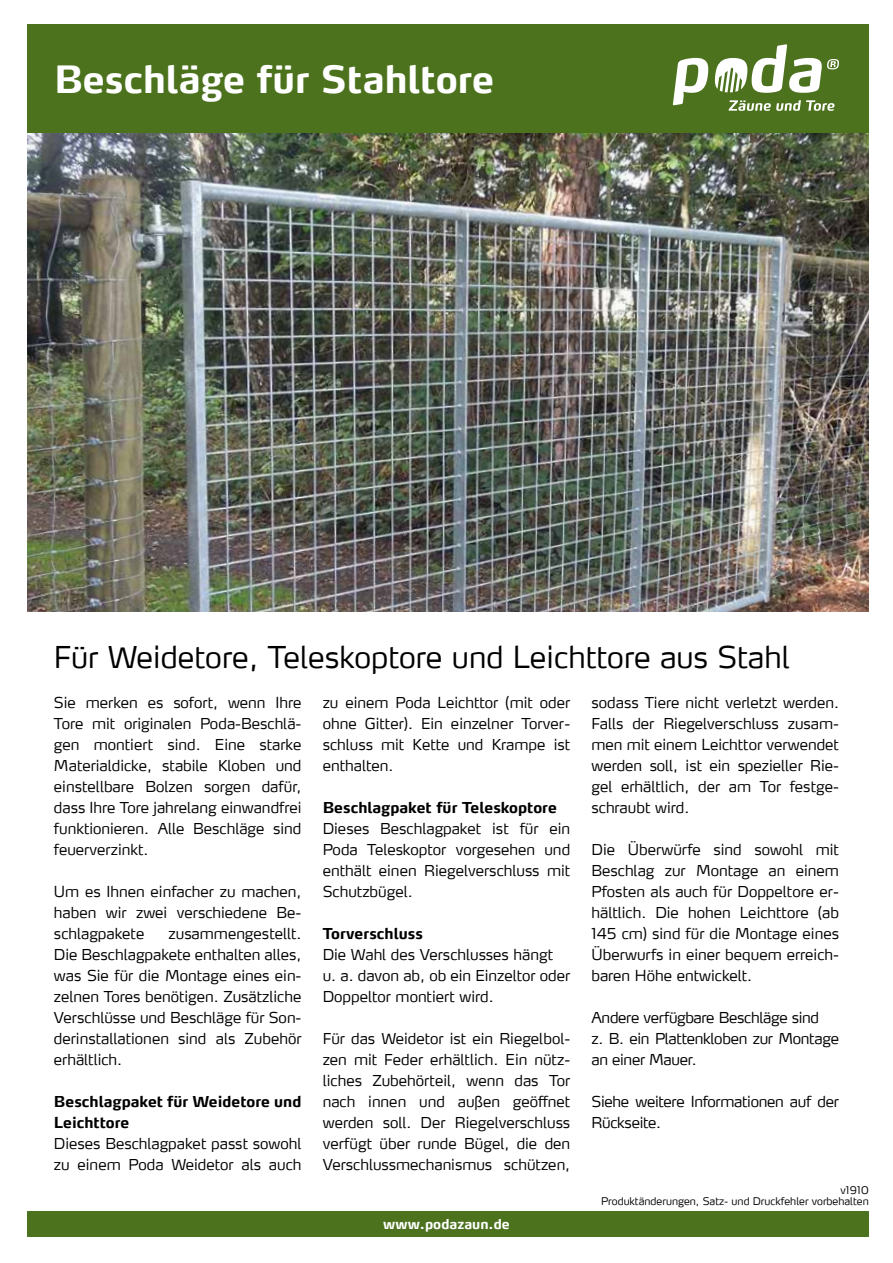
<style>
.page{position:relative;width:893px;height:1263px;background:#fff}
.page>*{position:absolute;margin:0;border:0;box-sizing:border-box;transform-origin:0 0}
.t1{font:700 37.5px "Max";color:#fff}
.t2{font:300 30px "Max LF";color:#000}
.t3{font:300 15px/21px "Max LF";color:#000;text-align:justify}
.t4{font:300 15px/21px "Max LF";letter-spacing:-.02em;color:#000}
.t5{font:700 15px/21px "Max LF";color:#000}
.t6{font:700 13.5px "Max";color:#fff}
.t7{font:300 10.5px "Max";color:#000}
.t8{font:300 10.5px "Max LF";letter-spacing:.03em;color:#000}
</style>
<div class="page">
<div style="left:27px;top:24px;width:842px;height:110px;background:#4c721d"></div>
<div style="left:27px;top:1211px;width:842px;height:26px;background:#4c721d"></div>
<svg style="left:673px;top:58px;width:35px;height:47px"></svg>
<svg style="left:729px;top:100px;width:105px;height:11px"></svg>
<svg style="left:715px;top:44px;width:124px;height:49px"></svg>
<img style="left:27px;top:134px;width:842px;height:477px">
<h1 class="t1" style="left:54px;top:56px;width:442px">Beschläge für Stahltore</h1>
<h2 class="t2" style="left:54px;top:638px;width:737px">Für Weidetore, Teleskoptore und Leichttore aus Stahl</h2>
<p class="t3" style="left:54px;top:691px;width:249px">Sie merken es sofort, wenn Ihre Tore mit originalen Poda-Beschlä&shy;gen montiert sind. Eine starke Materialdicke, stabile Kloben und einstellbare Bolzen sorgen dafür, dass Ihre Tore jahrelang einwandfrei funktionieren. Alle Beschläge sind feuerverzinkt.</p>
<p class="t3" style="left:54px;top:880px;width:249px">Um es Ihnen einfacher zu machen, haben wir zwei verschiedene Be&shy;schlagpakete</p>
<p class="t3" style="left:323px;top:691px;width:249px">zu einem Poda Leichttor (mit oder ohne Gitter). Ein einzelner Torver&shy;schluss mit Kette und Krampe ist enthalten.</p>
<p class="t5" style="left:323px;top:796px;width:236px">Beschlagpaket für Teleskoptore</p>
<p class="t3" style="left:323px;top:817px;width:249px">Dieses Beschlagpaket ist für ein Poda Teleskoptor vorgesehen und enthält einen Riegelverschluss mit Schutzbügel.</p>
<p class="t5" style="left:323px;top:922px;width:102px">Torverschluss</p>
<p class="t3" style="left:323px;top:943px;width:249px;text-align:left">Die Wahl des Verschlusses hängt u. a. davon ab, ob ein Einzeltor oder<br>Doppeltor montiert wird.</p>
<p class="t3" style="left:323px;top:1027px;width:249px">Für das Weidetor ist ein Riegelbol&shy;zen mit Feder erhältlich. Ein nütz&shy;liches Zubehörteil, wenn das Tor nach innen und außen geöffnet werden soll. Der Riegelverschluss verfügt über runde Bügel, die den Verschlussmechanismus schützen,</p>
<p class="t3" style="left:591px;top:691px;width:249px">sodass Tiere nicht verletzt werden.<br>Falls der Riegelverschluss zusam&shy;men mit einem Leichttor verwendet werden soll, ist ein spezieller Rie&shy;gel erhältlich, der am Tor festge&shy;schraubt wird.</p>
<p class="t3" style="left:591px;top:838px;width:249px">Die Überwürfe sind sowohl mit Beschlag zur Montage an einem Pfosten als auch für Doppeltore er&shy;hältlich. Die hohen Leichttore (ab 145 cm) sind für die Montage eines Überwurfs in einer bequem erreich&shy;baren Höhe entwickelt.</p>
<p class="t4" style="left:591px;top:1006px;width:249px">Andere verfügbare Beschläge sind<br>z. B. ein Plattenkloben zur Montage an einer Mauer.</p>
<p class="t4" style="left:591px;top:1090px;width:249px">Siehe weitere Informationen auf der<br>Rückseite.</p>
<p class="t3" style="left:54px;top:922px;width:249px;text-indent:115px">zusammengestellt.<br>Die Beschlagpakete enthalten alles, was Sie für die Montage eines ein&shy;zelnen Tores benötigen. Zusätzliche Verschlüsse und Beschläge für Son&shy;derinstallationen sind als Zubehör erhältlich.</p>
<p class="t5" style="left:54px;top:1090px;width:249px">Beschlagpaket für Weidetore und<br>Leichttore</p>
<p class="t3" style="left:54px;top:1132px;width:249px">Dieses Beschlagpaket passt sowohl zu einem Poda Weidetor als auch</p>
<p class="t8" style="left:840px;top:1183px;width:30px">v1910</p>
<p class="t6" style="left:383px;top:1215px;width:128px">www.podazaun.de</p>
<p class="t7" style="left:601px;top:1194px;width:269px">Produktänderungen, Satz- und Druckfehler vorbehalten</p>
</div>
